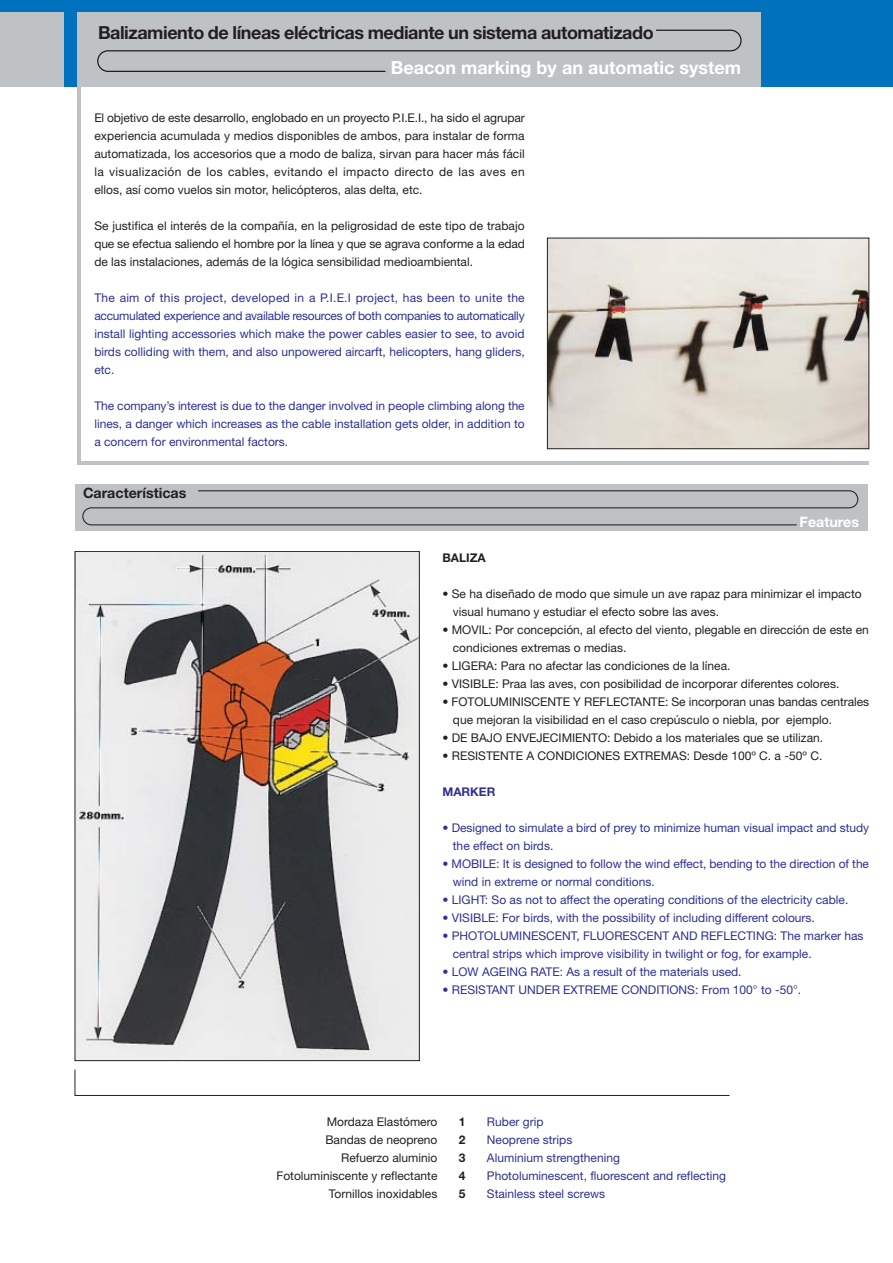
<style>
.page{position:relative;width:893px;height:1263px;background:#fff}
.page>*{position:absolute;margin:0;border:0;box-sizing:border-box;transform-origin:0 0}
.t1{font:700 18px "Helvetica Neue";letter-spacing:-.025em;color:#231f20}
.t2{font:700 18px "Helvetica Neue";color:#fff}
.t3{font:700 14.25px "Helvetica Neue";color:#231f20}
.t4{font:700 14.25px "Helvetica Neue";color:#fff}
.t5{font:12px/18px "Helvetica Neue";color:#231f20}
.t6{font:12px/18px "Helvetica Neue";color:#2e3092}
.t7{font:700 12px/18px "Helvetica Neue";color:#231f20;text-align:justify}
.t8{font:700 12px "Helvetica Neue";color:#2e3092}
</style>
<div class="page">
<div style="left:0;top:0;width:892px;height:87px;background:#0071bc"></div>
<div style="left:75px;top:484px;width:792px;height:47px;background:#bfc2c4"></div>
<svg style="left:82px;top:490px;width:776px;height:36px"></svg>
<div style="left:0;top:12px;width:64px;height:75px;background:#bfc2c4"></div>
<hr style="left:77px;top:12px;width:3px;height:449px;background:#bfc2c4">
<hr style="left:77px;top:461px;width:791px;height:4px;background:#bfc2c4">
<div style="left:78px;top:12px;width:682px;height:75px;background:#bfc2c4"></div>
<svg style="left:97px;top:29px;width:645px;height:43px"></svg>
<img style="left:77px;top:553px;width:341px;height:506px">
<svg style="left:74px;top:1069px;width:656px;height:27px"></svg>
<img style="left:549px;top:240px;width:318px;height:207px">
<div style="left:547px;top:238px;width:322px;height:211px;border:1px solid #231f20"></div>
<h1 class="t1" style="left:98px;top:26px;width:557px">Balizamiento de líneas eléctricas mediante un sistema automatizado</h1>
<h1 class="t2" style="left:391px;top:62px;width:351px">Beacon marking by an automatic system</h1>
<p class="t5" style="left:94px;top:110px;width:432px;text-align:justify">El objetivo de este desarrollo, englobado en un proyecto P.I.E.I., ha sido el agrupar experiencia acumulada y medios disponibles de ambos, para instalar de forma automatizada, los accesorios que a modo de baliza, sirvan para hacer más fácil la visualización de los cables, evitando el impacto directo de las aves en ellos, así como vuelos sin motor, helicópteros, alas delta, etc.</p>
<p class="t5" style="left:94px;top:218px;width:432px;text-align:justify">Se justifica el interés de la compañía, en la peligrosidad de este tipo de trabajo que se efectua saliendo el hombre por la línea y que se agrava conforme a la edad de las instalaciones, además de la lógica sensibilidad medioambiental.</p>
<p class="t6" style="left:94px;top:290px;width:432px;text-align:justify">The aim of this project, developed in a P.I.E.I project, has been to unite the accumulated experience and available resources of both companies to automatically install lighting accessories which make the power cables easier to see, to avoid birds colliding with them, and also unpowered aircarft, helicopters, hang gliders, etc.</p>
<p class="t6" style="left:94px;top:398px;width:432px;text-align:justify">The company’s interest is due to the danger involved in people climbing along the lines, a danger which increases as the cable installation gets older, in addition to a concern for environmental factors.</p>
<p class="t3" style="left:83px;top:488px;width:105px">Características</p>
<p class="t4" style="left:799px;top:517px;width:61px">Features</p>
<p class="t7" style="left:442px;top:550px;width:45px">BALIZA</p>
<p class="t5" style="left:453px;top:586px;width:410px;text-indent:-10px">• Se ha diseñado de modo que simule un ave rapaz para minimizar el impacto visual humano y estudiar el efecto sobre las aves.</p>
<p class="t5" style="left:453px;top:622px;width:417px;text-indent:-10px">• MOVIL: Por concepción, al efecto del viento, plegable en dirección de este en condiciones extremas o medias.</p>
<p class="t5" style="left:442px;top:658px;width:289px">• LIGERA: Para no afectar las condiciones de la línea.</p>
<p class="t5" style="left:442px;top:676px;width:398px">• VISIBLE: Praa las aves, con posibilidad de incorporar diferentes colores.</p>
<p class="t5" style="left:453px;top:694px;width:417px;text-indent:-10px">• FOTOLUMINISCENTE Y REFLECTANTE: Se incorporan unas bandas centrales que mejoran la visibilidad en el caso crepúsculo o niebla, por ejemplo.</p>
<p class="t5" style="left:442px;top:730px;width:382px">• DE BAJO ENVEJECIMIENTO: Debido a los materiales que se utilizan.</p>
<p class="t5" style="left:442px;top:748px;width:381px">• RESISTENTE A CONDICIONES EXTREMAS: Desde 100º C. a -50º C.</p>
<p class="t8" style="left:442px;top:788px;width:54px">MARKER</p>
<p class="t6" style="left:453px;top:820px;width:418px;text-indent:-10px">• Designed to simulate a bird of prey to minimize human visual impact and study the effect on birds.</p>
<p class="t6" style="left:453px;top:856px;width:417px;text-indent:-10px">• MOBILE: It is designed to follow the wind effect, bending to the direction of the wind in extreme or normal conditions.</p>
<p class="t6" style="left:442px;top:892px;width:407px">• LIGHT: So as not to affect the operating conditions of the electricity cable.</p>
<p class="t6" style="left:442px;top:910px;width:374px">• VISIBLE: For birds, with the possibility of including different colours.</p>
<p class="t6" style="left:453px;top:928px;width:412px;text-indent:-10px">• PHOTOLUMINESCENT, FLUORESCENT AND REFLECTING: The marker has central strips which improve visibility in twilight or fog, for example.</p>
<p class="t6" style="left:442px;top:964px;width:300px">• LOW AGEING RATE: As a result of the materials used.</p>
<p class="t6" style="left:442px;top:982px;width:360px">• RESISTANT UNDER EXTREME CONDITIONS: From 100 to -50 .</p>
<p class="t5" style="left:276px;top:1114px;width:162px;text-align:right">Mordaza Elastómero<br>Bandas de neopreno<br>Refuerzo aluminio<br>Fotoluminiscente y reflectante<br>Tornillos inoxidables</p>
<p class="t6" style="left:487px;top:1114px;width:240px">Ruber grip<br>Neoprene strips<br>Aluminium strengthening<br>Photoluminescent, fluorescent and reflecting<br>Stainless steel screws</p>
<p class="t7" style="left:459px;top:1114px;width:8px">1<br>2<br>3<br>4<br>5</p>
</div>
